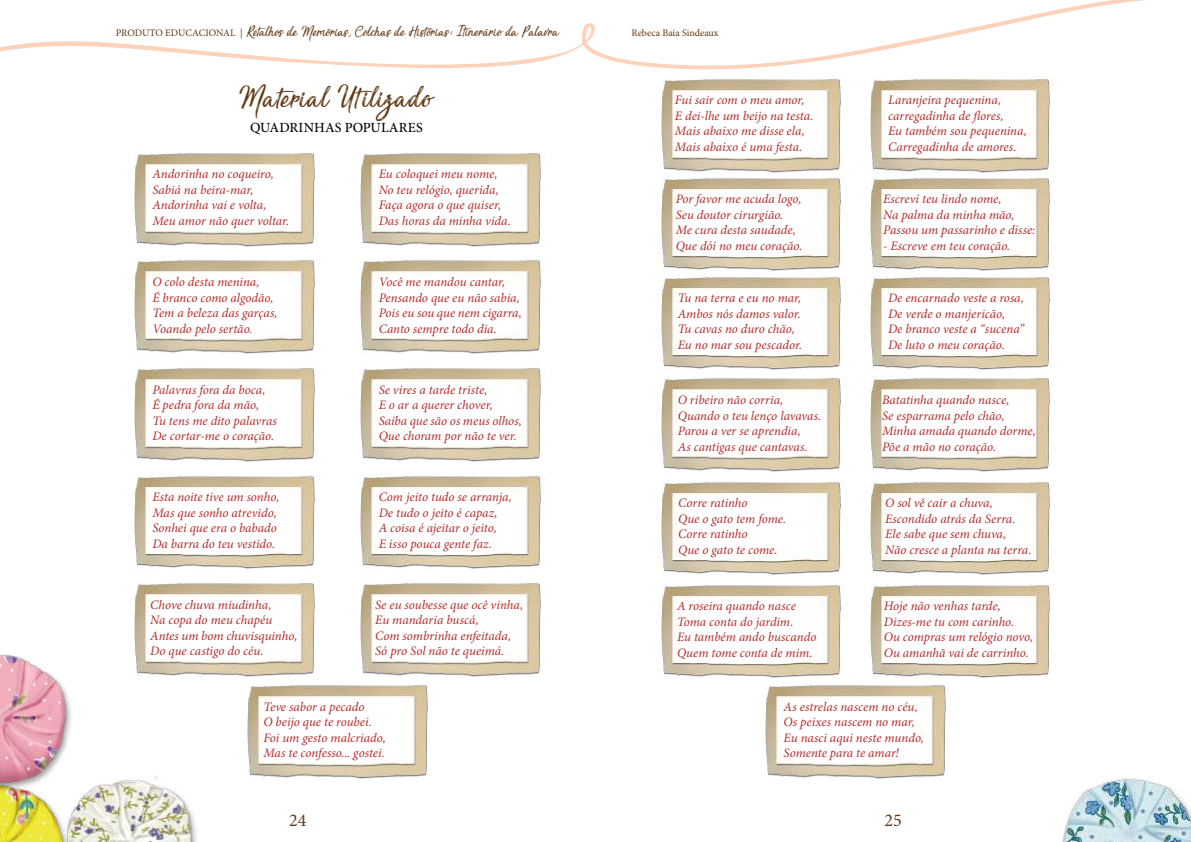
<style>
.page{position:relative;width:1191px;height:842px;background:#fff}
.page>*{position:absolute;margin:0;border:0;box-sizing:border-box;transform-origin:0 0}
.t1{font:40px "Sensations and Qualities";letter-spacing:.02em;color:#603813}
.t2{font:19px "Sensations and Qualities";color:#603813}
.t3{font:18px "Minion Pro";color:#603813}
.t4{font:500 14px "Minion Pro";letter-spacing:.01em;color:#000}
.t5{font:italic 13px/15.6px "Minion Pro";letter-spacing:-.005em;color:#b32c2c}
.t6{font:10px "Minion Pro";color:#603813}
.s1{font-family:"Minion Pro";font-size:10px}
</style>
<div class="page">
<img style="left:0;top:654px;width:1191px;height:188px">
<svg style="left:0;top:41px;width:576px;height:27px"></svg>
<svg style="left:576px;top:0;width:569px;height:69px"></svg>
<img style="left:241px;top:675px;width:191px;height:112px">
<img style="left:134px;top:152px;width:182px;height:96px">
<img style="left:134px;top:259px;width:182px;height:96px">
<img style="left:134px;top:367px;width:182px;height:96px">
<img style="left:134px;top:474px;width:182px;height:96px">
<img style="left:128px;top:582px;width:191px;height:103px">
<img style="left:360px;top:152px;width:182px;height:96px">
<img style="left:360px;top:259px;width:182px;height:96px">
<img style="left:360px;top:367px;width:182px;height:96px">
<img style="left:360px;top:474px;width:182px;height:96px">
<img style="left:354px;top:582px;width:191px;height:103px">
<img style="left:759px;top:675px;width:191px;height:112px">
<img style="left:661px;top:481px;width:181px;height:94px">
<img style="left:654px;top:575px;width:192px;height:112px">
<img style="left:661px;top:181px;width:181px;height:86px">
<img style="left:661px;top:267px;width:181px;height:102px">
<img style="left:661px;top:369px;width:181px;height:112px">
<img style="left:870px;top:77px;width:181px;height:91px">
<img style="left:870px;top:168px;width:181px;height:99px">
<img style="left:870px;top:267px;width:181px;height:102px">
<img style="left:870px;top:369px;width:181px;height:103px">
<img style="left:870px;top:472px;width:181px;height:103px">
<img style="left:863px;top:575px;width:191px;height:112px">
<img style="left:661px;top:69px;width:181px;height:112px">
<h2 class="t2" style="left:116px;top:22px;width:445px"><span class="s1">PRODUTO EDUCACIONAL |</span> Retalhos de Memórias, Colchas de Histórias: Itinerário da Palavra</h2>
<p class="t6" style="left:631px;top:26px;width:89px">Rebeca Baia Sindeaux</p>
<h1 class="t1" style="left:239px;top:78px;width:195px">Material Utilizado</h1>
<p class="t4" style="left:250px;top:118px;width:174px">QUADRINHAS POPULARES</p>
<p class="t5" style="left:152px;top:166px;width:138px">Andorinha no coqueiro,<br>Sabiá na beira-mar,<br>Andorinha vai e volta,<br>Meu amor não quer voltar.</p>
<p class="t5" style="left:152px;top:274px;width:127px">O colo desta menina,<br>É branco como algodão,<br>Tem a beleza das garças,<br>Voando pelo sertão.</p>
<p class="t5" style="left:152px;top:382px;width:126px">Palavras fora da boca,<br>É pedra fora da mão,<br>Tu tens me dito palavras<br>De cortar-me o coração.</p>
<p class="t5" style="left:152px;top:489px;width:128px">Esta noite tive um sonho,<br>Mas que sonho atrevido,<br>Sonhei que era o babado<br>Da barra do teu vestido.</p>
<p class="t5" style="left:150px;top:597px;width:149px">Chove chuva miudinha,<br>Na copa do meu chapéu<br>Antes um bom chuvisquinho,<br>Do que castigo do céu.</p>
<p class="t5" style="left:379px;top:166px;width:134px">Eu coloquei meu nome,<br>No teu relógio, querida,<br>Faça agora o que quiser,<br>Das horas da minha vida.</p>
<p class="t5" style="left:379px;top:274px;width:145px">Você me mandou cantar,<br>Pensando que eu não sabia,<br>Pois eu sou que nem cigarra,<br>Canto sempre todo dia.</p>
<p class="t5" style="left:379px;top:382px;width:145px">Se vires a tarde triste,<br>E o ar a querer chover,<br>Saiba que são os meus olhos,<br>Que choram por não te ver.</p>
<p class="t5" style="left:379px;top:489px;width:135px">Com jeito tudo se arranja,<br>De tudo o jeito é capaz,<br>A coisa é ajeitar o jeito,<br>E isso pouca gente faz.</p>
<p class="t5" style="left:375px;top:597px;width:149px">Se eu soubesse que ocê vinha,<br>Eu mandaria buscá,<br>Com sombrinha enfeitada,<br>Só pro Sol não te queimá.</p>
<p class="t5" style="left:675px;top:92px;width:140px">Fui sair com o meu amor,<br>E dei-lhe um beijo na testa.<br>Mais abaixo me disse ela,<br>Mais abaixo é uma festa.</p>
<p class="t5" style="left:675px;top:191px;width:128px">Por favor me acuda logo,<br>Seu doutor cirurgião.<br>Me cura desta saudade,<br>Que dói no meu coração.</p>
<p class="t5" style="left:678px;top:290px;width:126px">Tu na terra e eu no mar,<br>Ambos nós damos valor.<br>Tu cavas no duro chão,<br>Eu no mar sou pescador.</p>
<p class="t5" style="left:678px;top:392px;width:145px">O ribeiro não corria,<br>Quando o teu lenço lavavas.<br>Parou a ver se aprendia,<br>As cantigas que cantavas.</p>
<p class="t5" style="left:678px;top:495px;width:110px">Corre ratinho<br>Que o gato tem fome.<br>Corre ratinho<br>Que o gato te come.</p>
<p class="t5" style="left:677px;top:598px;width:141px">A roseira quando nasce<br>Toma conta do jardim.<br>Eu também ando buscando<br>Quem tome conta de mim.</p>
<p class="t5" style="left:888px;top:92px;width:140px">Laranjeira pequenina, carregadinha de flores,<br>Eu também sou pequenina,<br>Carregadinha de amores.</p>
<p class="t5" style="left:883px;top:191px;width:153px">Escrevi teu lindo nome,<br>Na palma da minha mão,<br>Passou um passarinho e disse:</p>
<p class="t5" style="left:883px;top:238px;width:129px">- Escreve em teu coração.</p>
<p class="t5" style="left:888px;top:290px;width:137px">De encarnado veste a rosa,<br>De verde o manjericão,<br>De branco veste a “sucena”<br>De luto o meu coração.</p>
<p class="t5" style="left:882px;top:392px;width:155px">Batatinha quando nasce,<br>Se esparrama pelo chão,<br>Minha amada quando dorme,<br>Põe a mão no coração.</p>
<p class="t5" style="left:885px;top:495px;width:148px">O sol vê cair a chuva,<br>Escondido atrás da Serra.<br>Ele sabe que sem chuva,<br>Não cresce a planta na terra.</p>
<p class="t5" style="left:883px;top:598px;width:151px">Hoje não venhas tarde,<br>Dizes-me tu com carinho.<br>Ou compras um relógio novo,<br>Ou amanhã vai de carrinho.</p>
<p class="t5" style="left:263px;top:699px;width:124px">Teve sabor a pecado<br>O beijo que te roubei.<br>Foi um gesto malcriado,<br>Mas te confesso... gostei.</p>
<p class="t5" style="left:783px;top:699px;width:142px">As estrelas nascem no céu,<br>Os peixes nascem no mar,<br>Eu nasci aqui neste mundo,<br>Somente para te amar!</p>
<h3 class="t3" style="left:289px;top:808px;width:19px">24</h3>
<h3 class="t3" style="left:884px;top:808px;width:19px">25</h3>
</div>
